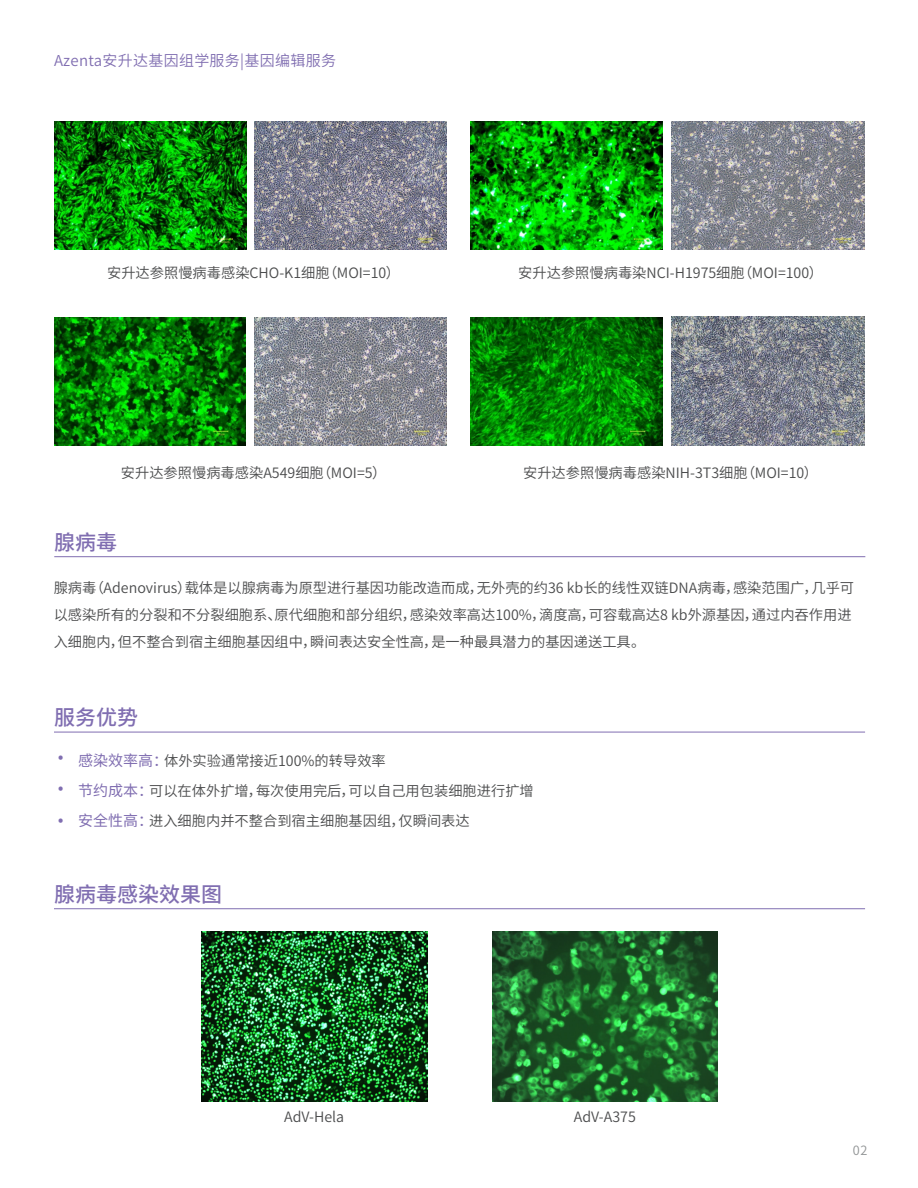
<style>
.page{position:relative;width:918px;height:1188px;background:#fff}
.page>*{position:absolute;margin:0;border:0;box-sizing:border-box;transform-origin:0 0}
.t1{font:700 22.5px "Source Han Sans CN";color:#806eb1}
.Section_Title{font:500 21px "Source Han Sans CN";color:#806eb1}
.t2{font:15px "Source Han Sans CN";letter-spacing:.02em;color:#806eb1}
.正文{font:14.25px/27px "Source Han Sans CN";color:#4b4c4d}
.t3{font:12.75px "Source Han Sans CN";color:#919495}
.s1{font-size:15px;color:#806eb1}
</style>
<div class="page">
<img style="left:54px;top:121px;width:192px;height:129px">
<img style="left:254px;top:121px;width:193px;height:129px">
<img style="left:470px;top:121px;width:193px;height:129px">
<img style="left:672px;top:121px;width:192px;height:129px">
<img style="left:54px;top:317px;width:191px;height:128px">
<img style="left:255px;top:317px;width:192px;height:128px">
<img style="left:470px;top:317px;width:192px;height:128px">
<img style="left:672px;top:317px;width:192px;height:128px">
<hr style="left:54px;top:556px;width:811px;height:1px;background:#806eb1">
<hr style="left:54px;top:732px;width:811px;height:1px;background:#806eb1">
<hr style="left:54px;top:908px;width:811px;height:1px;background:#806eb1">
<img style="left:201px;top:932px;width:226px;height:169px">
<img style="left:492px;top:932px;width:226px;height:169px">
<p class="t2" style="left:54px;top:52px;width:284px">Azenta安升达基因组学服务|基因编辑服务</p>
<p class="正文" style="left:107px;top:259px;width:295px">安升达参照慢病毒感染CHO-K1细胞（MOI=10）</p>
<p class="正文" style="left:518px;top:259px;width:306px">安升达参照慢病毒染NCI-H1975细胞（MOI=100）</p>
<p class="正文" style="left:121px;top:459px;width:267px">安升达参照慢病毒感染A549细胞（MOI=5）</p>
<p class="正文" style="left:523px;top:459px;width:296px">安升达参照慢病毒感染NIH-3T3细胞（MOI=10）</p>
<p class="Section_Title" style="left:54px;top:530px;width:64px">腺病毒</p>
<p class="正文" style="left:54px;top:575px;width:802px">腺病毒（Adenovirus）载体是以腺病毒为原型进行基因功能改造而成，无外壳的约36 kb长的线性双链DNA病毒，感染范围广，几乎可以感染所有的分裂和不分裂细胞系、原代细胞和部分组织，感染效率高达100%，滴度高，可容载高达8 kb外源基因，通过内吞作用进入细胞内，但不整合到宿主细胞基因组中，瞬间表达安全性高，是一种最具潜力的基因递送工具。</p>
<p class="Section_Title" style="left:54px;top:705px;width:85px">服务优势</p>
<p class="正文" style="left:78px;top:748px;width:309px"><span class="s1">感染效率高：</span>体外实验通常接近100%的转导效率</p>
<p class="正文" style="left:78px;top:778px;width:457px"><span class="s1">节约成本：</span>可以在体外扩增，每次使用完后，可以自己用包装细胞进行扩增</p>
<p class="正文" style="left:78px;top:808px;width:393px"><span class="s1">安全性高：</span>进入细胞内并不整合到宿主细胞基因组，仅瞬间表达</p>
<p class="t1" style="left:54px;top:745px;width:15px">·</p>
<p class="t1" style="left:54px;top:776px;width:15px">·</p>
<p class="t1" style="left:54px;top:808px;width:15px">·</p>
<p class="Section_Title" style="left:54px;top:882px;width:169px">腺病毒感染效果图</p>
<p class="正文" style="left:284px;top:1103px;width:62px">AdV-Hela</p>
<p class="正文" style="left:574px;top:1103px;width:64px">AdV-A375</p>
<p class="t3" style="left:853px;top:1143px;width:16px">02</p>
</div>
